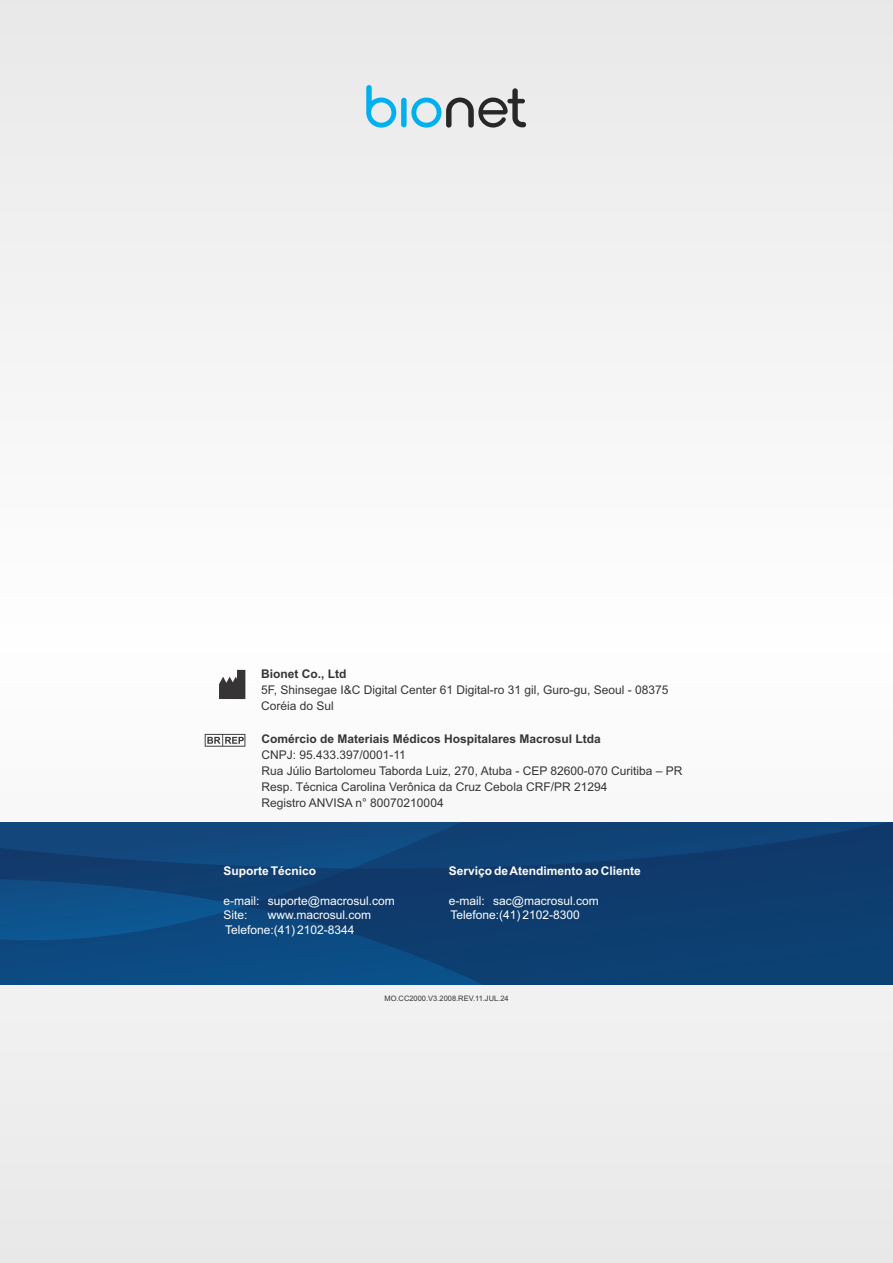
<style>
.page{position:relative;width:893px;height:1263px;background:#f2f2f2}
.page>*{position:absolute;margin:0;border:0;box-sizing:border-box;transform-origin:0 0}
.t1{font:12px/16px "Arial";color:#373435}
.t2{font:12px/14.7px "Arial";color:#fefefe}
.t3{font:700 12px "Arial";color:#373435}
.t4{font:700 12px "Arial";color:#fefefe}
.t5{font:7.5px "Arial";color:#373435}
</style>
<div class="page">
<div style="left:0;top:823px;width:893px;height:161px;background:#122d59;opacity:.5"></div>
<svg style="left:219px;top:670px;width:26px;height:29px"></svg>
<svg style="left:205px;top:734px;width:40px;height:13px"></svg>
<svg style="left:366px;top:85px;width:30px;height:43px"></svg>
<div style="left:401px;top:98px;width:6px;height:29px;background:#00afef;border-radius:3px"></div>
<svg style="left:411px;top:88px;width:115px;height:40px"></svg>
<p class="t3" style="left:261px;top:669px;width:87px">Bionet Co., Ltd</p>
<p class="t1" style="left:261px;top:683px;width:409px">5F, Shinsegae I&amp;C Digital Center 61 Digital-ro 31 gil, Guro-gu, Seoul - 08375<br>Coréia do Sul</p>
<p class="t3" style="left:261px;top:734px;width:341px">Comércio de Materiais Médicos Hospitalares Macrosul Ltda</p>
<p class="t1" style="left:261px;top:748px;width:423px">CNPJ: 95.433.397/0001-11<br>Rua Júlio Bartolomeu Taborda Luiz, 270, Atuba - CEP 82600-070 Curitiba – PR Resp. Técnica Carolina Verônica da Cruz Cebola CRF/PR 21294<br>Registro ANVISA n° 80070210004</p>
<p class="t4" style="left:223px;top:866px;width:94px">Suporte Técnico</p>
<p class="t2" style="left:223px;top:894px;width:173px">e-mail: suporte@macrosul.com<br>Site:</p>
<p class="t2" style="left:225px;top:909px;width:148px;text-indent:43px">www.macrosul.com<br>Telefone: (41) 2102-8344</p>
<p class="t4" style="left:449px;top:866px;width:194px">Serviço de Atendimento ao Cliente</p>
<p class="t2" style="left:449px;top:894px;width:152px">e-mail: sac@macrosul.com<br>Telefone: (41) 2102-8300</p>
<p class="t5" style="left:384px;top:996px;width:126px">MO.CC2000.V3.2008.REV.11.JUL.24</p>
</div>
